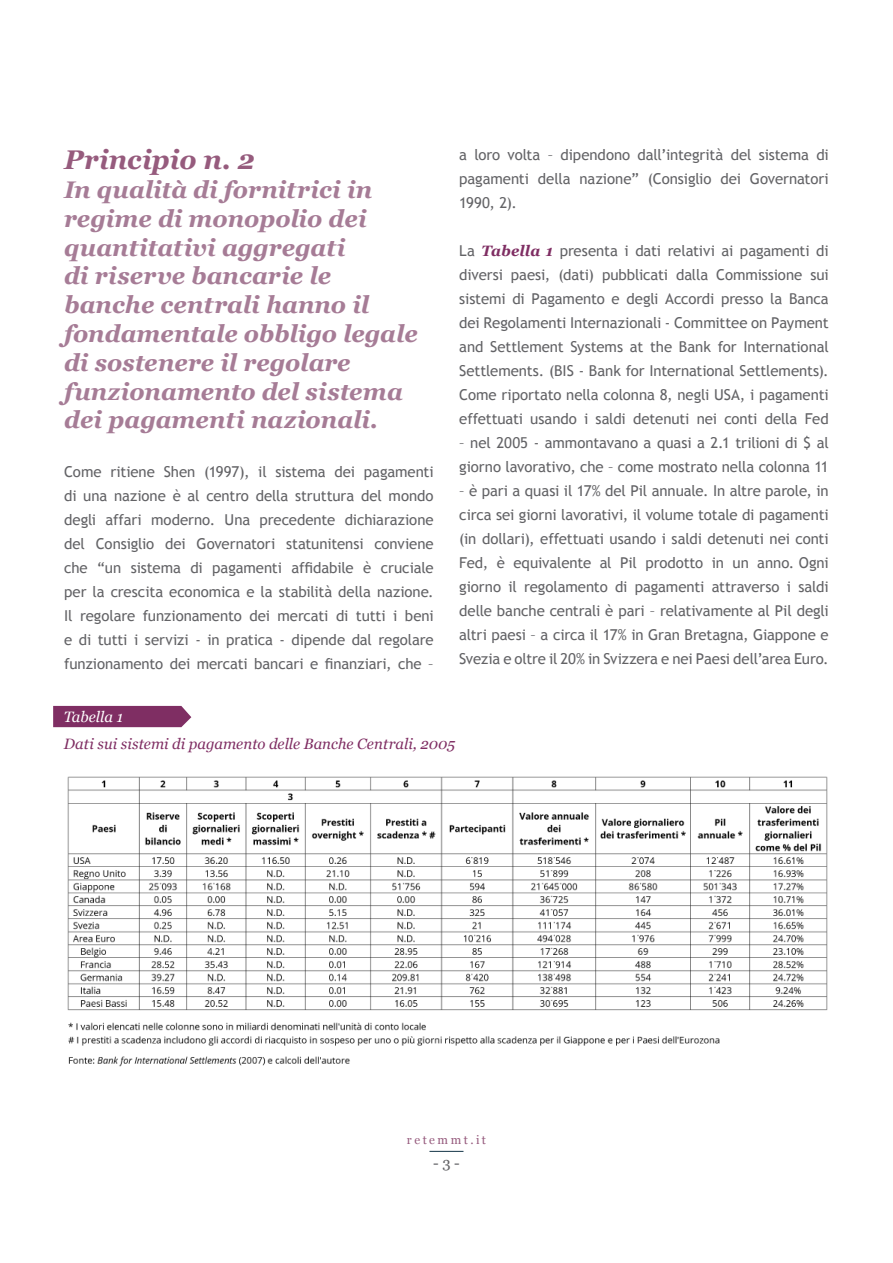
<style>
.page{position:relative;width:893px;height:1263px;background:#fff}
.page>*{position:absolute;margin:0;border:0;box-sizing:border-box;transform-origin:0 0}
.t1{font:italic 700 27px "Georgia";letter-spacing:-.005em;color:#965b7d}
.t2{font:italic 700 24px/28.8px "Georgia";letter-spacing:-.005em;color:#a67c96}
.t3{font:15px/24px "Trebuchet MS";letter-spacing:-.01em;color:#636366;text-align:justify}
.t4{font:italic 15px "Georgia";color:#7f2e63}
.t5{font:italic 15px "Georgia";color:#fff}
.t6{font:15px "Georgia";color:#636366}
.t7{font:12px "Georgia";letter-spacing:.205em;color:#965b7d}
.s1{font-family:"Georgia";font-weight:700;font-style:italic;color:#7f2e63}
</style>
<div class="page">
<hr style="left:429px;top:1151px;width:34px;height:1px;background:#133446">
<img style="left:67px;top:776px;width:761px;height:291px">
<div style="left:53px;top:706px;width:138px;height:21px;background:#7f2e63"></div>
<p class="t1" style="left:64px;top:142px;width:192px">Principio n. 2</p>
<p class="t2" style="left:64px;top:175px;width:355px">In qualità di fornitrici in regime di monopolio dei quantitativi aggregati<br>di riserve bancarie le banche centrali hanno il fondamentale obbligo legale di sostenere il regolare funzionamento del sistema dei pagamenti nazionali.</p>
<p class="t3" style="left:64px;top:459px;width:371px">Come ritiene Shen (1997), il sistema dei pagamenti di una nazione è al centro della struttura del mondo degli affari moderno. Una precedente dichiarazione del Consiglio dei Governatori statunitensi conviene che “un sistema di pagamenti affidabile è cruciale per la crescita economica e la stabilità della nazione.<br>Il regolare funzionamento dei mercati di tutti i beni e di tutti i servizi - in pratica - dipende dal regolare funzionamento dei mercati bancari e finanziari, che –</p>
<p class="t3" style="left:459px;top:143px;width:371px">a loro volta – dipendono dall’integrità del sistema di pagamenti della nazione” (Consiglio dei Governatori 1990, 2).</p>
<p class="t3" style="left:459px;top:239px;width:371px">La <span class="s1">Tabella 1</span> presenta i dati relativi ai pagamenti di diversi paesi, (dati) pubblicati dalla Commissione sui sistemi di Pagamento e degli Accordi presso la Banca dei Regolamenti Internazionali - Committee on Payment and Settlement Systems at the Bank for International Settlements. (BIS - Bank for International Settlements).<br>Come riportato nella colonna 8, negli USA, i pagamenti effettuati usando i saldi detenuti nei conti della Fed</p>
<p class="t3" style="left:459px;top:431px;width:371px">– nel 2005 - ammontavano a quasi a 2.1 trilioni di $ al giorno lavorativo, che – come mostrato nella colonna 11</p>
<p class="t3" style="left:459px;top:479px;width:371px">– è pari a quasi il 17% del Pil annuale. In altre parole, in circa sei giorni lavorativi, il volume totale di pagamenti (in dollari), effettuati usando i saldi detenuti nei conti Fed, è equivalente al Pil prodotto in un anno. Ogni giorno il regolamento di pagamenti attraverso i saldi delle banche centrali è pari – relativamente al Pil degli altri paesi – a circa il 17% in Gran Bretagna, Giappone e Svezia e oltre il 20% in Svizzera e nei Paesi dell’area Euro.</p>
<p class="t5" style="left:64px;top:707px;width:61px">Tabella 1</p>
<p class="t4" style="left:64px;top:734px;width:393px">Dati sui sistemi di pagamento delle Banche Centrali, 2005</p>
<p class="t7" style="left:407px;top:1132px;width:81px">retemmt.it</p>
<p class="t6" style="left:433px;top:1154px;width:28px">- 3 -</p>
</div>
